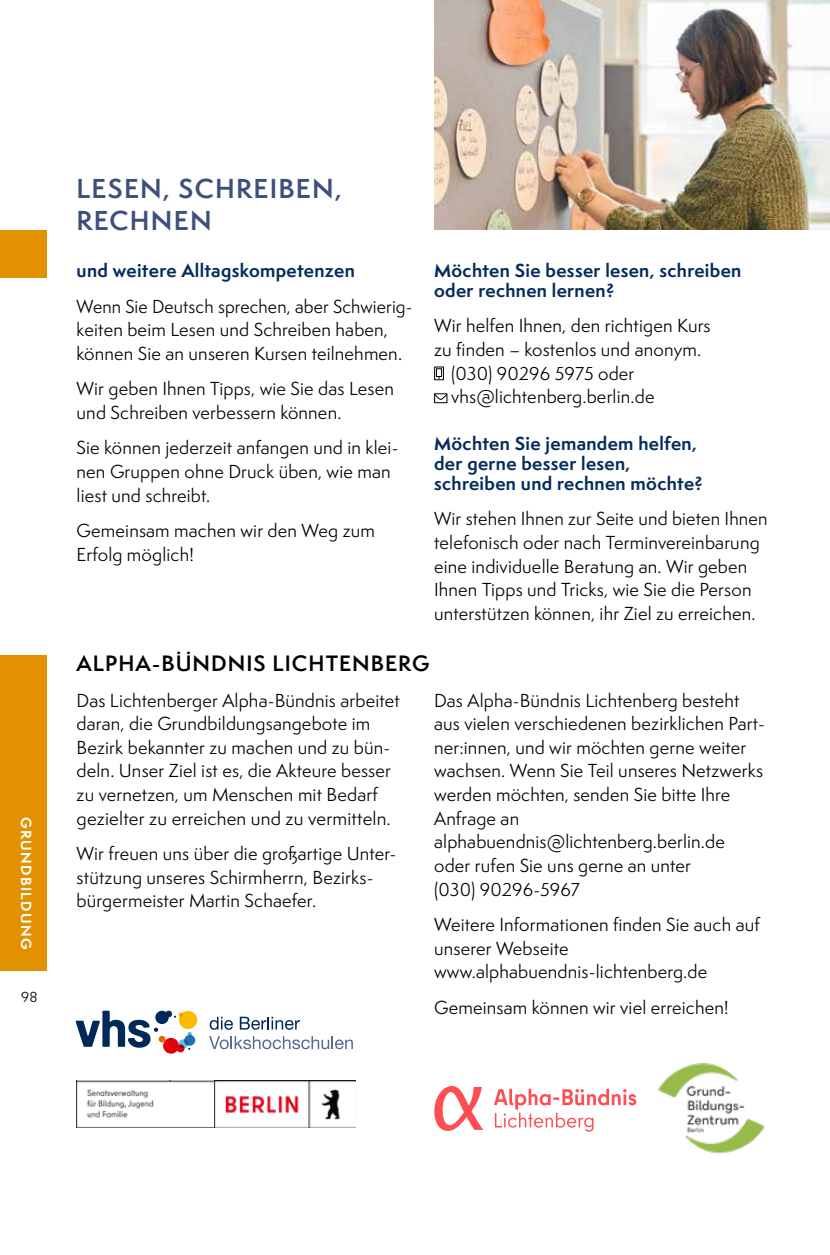
<style>
.page{position:relative;width:830px;height:1255px;background:#fff}
.page>*{position:absolute;margin:0;border:0;box-sizing:border-box;transform-origin:0 0}
.t1{font:600 25.2px/31.5px "Semplicita Pro";letter-spacing:.05em;color:#3d4f7b}
.t2{font:600 20.4px "Semplicita Pro";letter-spacing:.05em;color:#000}
.t3{font:17.4px/23.7px "Semplicita Pro";letter-spacing:.01em;color:#000}
.t4{font:700 17.4px/19.6px "Semplicita Pro";letter-spacing:.02em;color:#052c5a}
.t5{font:17.4px/23.7px "Semplicita Pro";letter-spacing:.01em;color:#000;scale:.96 1}
.t6{font:700 13.5px "Semplicita Pro";letter-spacing:.1em;color:#fff}
.t7{font:13.5px "Semplicita Pro";color:#000}
.s1{font-weight:700;color:#052c5a}
</style>
<div class="page">
<img style="left:434px;top:0;width:395px;height:230px">
<div style="left:0;top:230px;width:47px;height:47px;background:#e29100"></div>
<img style="left:658px;top:1063px;width:107px;height:91px">
<img style="left:77px;top:1080px;width:278px;height:47px">
<svg style="left:75px;top:1010px;width:278px;height:44px"></svg>
<svg style="left:434px;top:1086px;width:49px;height:44px"></svg>
<svg style="left:494px;top:1088px;width:142px;height:43px"></svg>
<div style="left:436px;top:368px;width:6px;height:9px;border:1px solid #000"></div>
<div style="left:434px;top:366px;width:9px;height:14px;border:1px solid #000"></div>
<svg style="left:436px;top:395px;width:9px;height:5px"></svg>
<div style="left:434px;top:393px;width:13px;height:10px;border:1px solid #000"></div>
<div style="left:0;top:655px;width:47px;height:315px;background:#e29100"></div>
<p class="t6" style="left:36px;top:816px;width:134px;rotate:90deg">GRUNDBILDUNG</p>
<p class="t7" style="left:21px;top:987px;width:18px">98</p>
<p class="t1" style="left:77px;top:173px;width:267px">LESEN, SCHREIBEN,<br>RECHNEN</p>
<p class="t3" style="left:77px;top:253px;width:337px;line-height:35.4px"><span class="s1">und weitere Alltagskompetenzen<br></span>Wenn Sie Deutsch sprechen, aber Schwierig-</p>
<p class="t5" style="left:77px;top:317px;width:340px">keiten beim Lesen und Schreiben haben, können Sie an unseren Kursen teilnehmen.</p>
<p class="t3" style="left:77px;top:376px;width:319px">Wir geben Ihnen Tipps, wie Sie das Lesen und Schreiben verbessern können.</p>
<p class="t3" style="left:77px;top:436px;width:323px">Sie können jederzeit anfangen und in klei&shy;nen Gruppen ohne Druck üben, wie man liest und schreibt.</p>
<p class="t3" style="left:77px;top:518px;width:300px">Gemeinsam machen wir den Weg zum<br>Erfolg möglich!</p>
<p class="t4" style="left:434px;top:260px;width:308px">Möchten Sie besser lesen, schreiben oder rechnen lernen?</p>
<p class="t3" style="left:434px;top:313px;width:278px">Wir helfen Ihnen, den richtigen Kurs</p>
<p class="t3" style="left:434px;top:337px;width:268px">zu finden – kostenlos und anonym.</p>
<p class="t3" style="left:451px;top:361px;width:185px">(030) 90296 5975 oder</p>
<p class="t3" style="left:451px;top:384px;width:205px">vhs@lichtenberg.berlin.de</p>
<p class="t4" style="left:434px;top:434px;width:270px">Möchten Sie jemandem helfen, der gerne besser lesen, schreiben und rechnen möchte?</p>
<p class="t3" style="left:434px;top:506px;width:335px">Wir stehen Ihnen zur Seite und bieten Ihnen telefonisch oder nach Terminvereinbarung eine individuelle Beratung an. Wir geben Ihnen Tipps und Tricks, wie Sie die Person unterstützen können, ihr Ziel zu erreichen.</p>
<p class="t2" style="left:77px;top:648px;width:354px">ALPHA-BÜNDNIS LICHTENBERG</p>
<p class="t3" style="left:77px;top:688px;width:324px">Das Lichtenberger Alpha-Bündnis arbeitet daran, die Grundbildungsangebote im Bezirk bekannter zu machen und zu bün&shy;deln. Unser Ziel ist es, die Akteure besser zu vernetzen, um Menschen mit Bedarf gezielter zu erreichen und zu vermitteln.</p>
<p class="t3" style="left:77px;top:841px;width:321px">Wir freuen uns über die großartige Unter&shy;stützung unseres Schirmherrn, Bezirks&shy;bürgermeister Martin Schaefer.</p>
<p class="t3" style="left:434px;top:688px;width:332px">Das Alpha-Bündnis Lichtenberg besteht aus vielen verschiedenen bezirklichen Part&shy;ner:innen, und wir möchten gerne weiter wachsen. Wenn Sie Teil unseres Netzwerks werden möchten, senden Sie bitte Ihre Anfrage an alphabuendnis@lichtenberg.berlin.de oder rufen Sie uns gerne an unter<br>(030) 90296-5967</p>
<p class="t3" style="left:434px;top:912px;width:327px">Weitere Informationen finden Sie auch auf unserer Webseite www.alphabuendnis-lichtenberg.de</p>
<p class="t3" style="left:434px;top:995px;width:296px">Gemeinsam können wir viel erreichen!</p>
</div>
